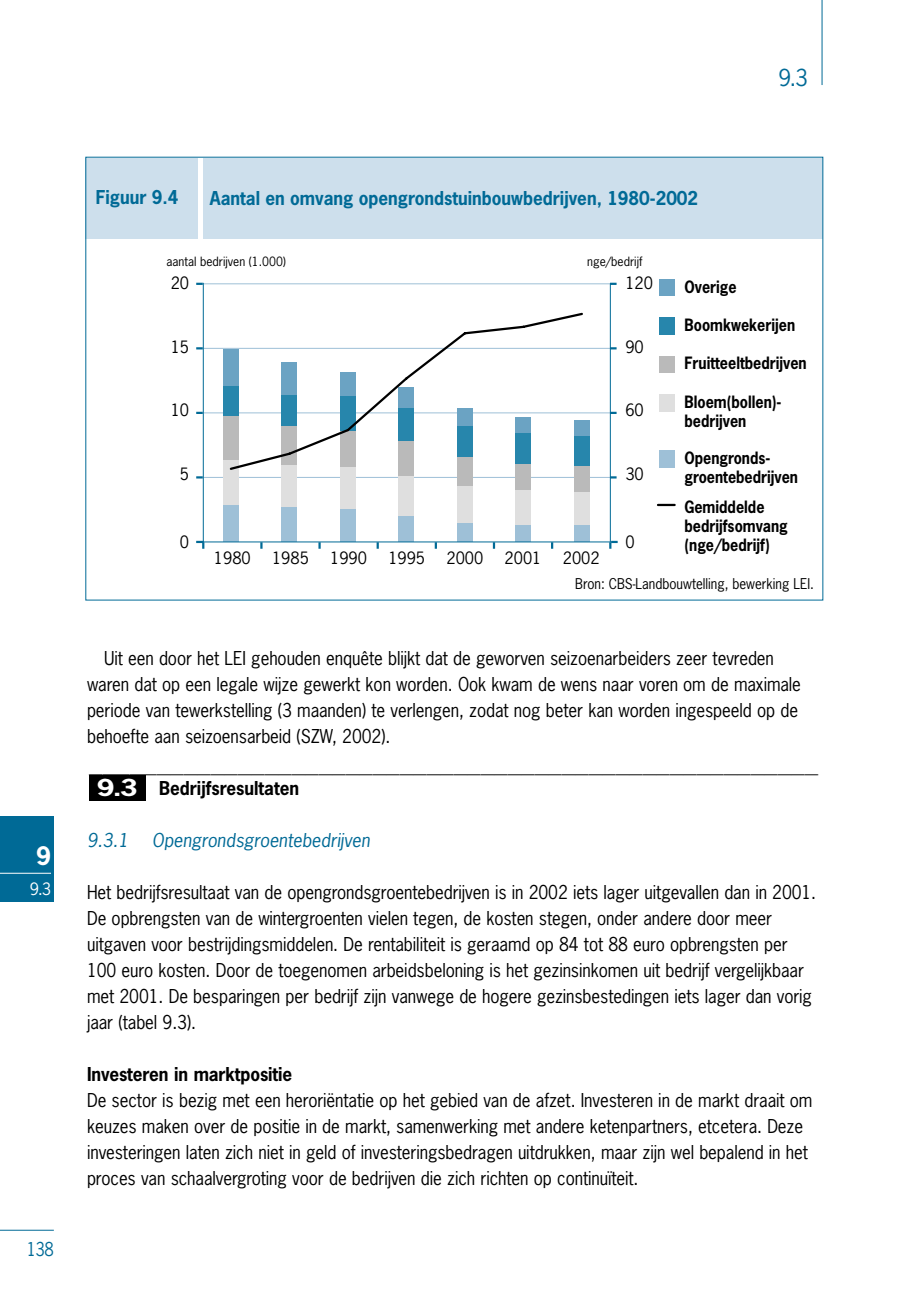
<style>
.page{position:relative;width:906px;height:1314px;background:#fff}
.page>*{position:absolute;margin:0;border:0;box-sizing:border-box;transform-origin:0 0}
.t1{font:700 24px "News Gothic";color:#fff}
.t2{font:700 22px "News Gothic";color:#fff;scale:1.3 1}
.t3{font:22px "News Gothic";color:#006a96}
.t4{font:18px/26px "News Gothic";letter-spacing:-.005em;color:#000;scale:.95 1}
.t5{font:700 18px "News Gothic";color:#006a96;scale:.95 1}
.t6{font:18px "News Gothic";letter-spacing:-.005em;color:#000;scale:1.5 1}
.t7{font:700 18px "News Gothic";letter-spacing:-.005em;color:#000;scale:.95 1}
.t8{font:italic 18px "News Gothic";color:#006a96}
.t9{font:18px "News Gothic";color:#006a96;scale:.9 1}
.t10{font:700 16px/19px "News Gothic";color:#000;scale:.9 1}
.t11{font:16px "News Gothic";color:#000}
.t12{font:16px "News Gothic";color:#fff}
.t13{font:14px "News Gothic";color:#000;scale:.95 1}
.t14{font:12px "News Gothic";color:#000}
</style>
<div class="page">
<div style="left:89px;top:775px;width:57px;height:26px;background:#000"></div>
<hr style="left:822px;top:0;width:1px;height:85px;background:#006a96">
<hr style="left:0;top:1230px;width:54px;height:1px;background:#006a96">
<div style="left:0;top:817px;width:54px;height:85px;background:#006a96"></div>
<hr style="left:0;top:873px;width:51px;height:1px;background:#fff">
<hr style="left:203px;top:477px;width:407px;height:1px;background:#9ec0d7">
<hr style="left:203px;top:412px;width:407px;height:1px;background:#9ec0d7">
<hr style="left:203px;top:348px;width:407px;height:1px;background:#9ec0d7">
<hr style="left:203px;top:283px;width:407px;height:1px;background:#9ec0d7">
<div style="left:86px;top:158px;width:737px;height:80px;background:#cddfec"></div>
<div style="left:198px;top:158px;width:5px;height:80px;background:#fff"></div>
<svg style="left:260px;top:543px;width:3px;height:6px"></svg>
<svg style="left:318px;top:543px;width:3px;height:6px"></svg>
<svg style="left:377px;top:543px;width:2px;height:6px"></svg>
<svg style="left:435px;top:543px;width:2px;height:6px"></svg>
<svg style="left:493px;top:543px;width:2px;height:6px"></svg>
<svg style="left:551px;top:543px;width:2px;height:6px"></svg>
<hr style="left:203px;top:283px;width:1px;height:259px;background:#006a96">
<svg style="left:196px;top:541px;width:8px;height:8px"></svg>
<hr style="left:610px;top:283px;width:1px;height:259px;background:#006a96">
<svg style="left:609px;top:541px;width:9px;height:8px"></svg>
<div style="left:659px;top:279px;width:16px;height:17px;background:#6ba3c3"></div>
<div style="left:659px;top:318px;width:16px;height:17px;background:#2786ac"></div>
<div style="left:659px;top:356px;width:16px;height:17px;background:#bababa"></div>
<div style="left:659px;top:394px;width:16px;height:17px;background:#dfdfdf"></div>
<div style="left:659px;top:451px;width:16px;height:17px;background:#9ec0d7"></div>
<svg style="left:658px;top:504px;width:17px;height:2px"></svg>
<svg style="left:196px;top:476px;width:7px;height:3px"></svg>
<svg style="left:196px;top:412px;width:7px;height:2px"></svg>
<svg style="left:196px;top:347px;width:7px;height:2px"></svg>
<svg style="left:196px;top:283px;width:7px;height:2px"></svg>
<svg style="left:610px;top:476px;width:7px;height:3px"></svg>
<svg style="left:611px;top:412px;width:6px;height:2px"></svg>
<svg style="left:611px;top:347px;width:6px;height:2px"></svg>
<svg style="left:611px;top:283px;width:6px;height:2px"></svg>
<div style="left:223px;top:349px;width:16px;height:37px;background:#6ba3c3"></div>
<div style="left:574px;top:421px;width:16px;height:15px;background:#6ba3c3"></div>
<div style="left:223px;top:386px;width:16px;height:30px;background:#2786ac"></div>
<div style="left:574px;top:436px;width:16px;height:30px;background:#2786ac"></div>
<div style="left:223px;top:416px;width:16px;height:44px;background:#bababa"></div>
<div style="left:399px;top:441px;width:15px;height:36px;background:#bababa"></div>
<div style="left:457px;top:457px;width:16px;height:29px;background:#bababa"></div>
<div style="left:516px;top:464px;width:15px;height:26px;background:#bababa"></div>
<div style="left:574px;top:466px;width:16px;height:26px;background:#bababa"></div>
<div style="left:223px;top:460px;width:16px;height:45px;background:#dfdfdf"></div>
<div style="left:282px;top:466px;width:15px;height:42px;background:#dfdfdf"></div>
<div style="left:340px;top:467px;width:16px;height:43px;background:#dfdfdf"></div>
<div style="left:399px;top:477px;width:15px;height:39px;background:#dfdfdf"></div>
<div style="left:457px;top:486px;width:16px;height:37px;background:#dfdfdf"></div>
<div style="left:516px;top:490px;width:15px;height:35px;background:#dfdfdf"></div>
<div style="left:574px;top:492px;width:16px;height:33px;background:#dfdfdf"></div>
<div style="left:223px;top:505px;width:16px;height:37px;background:#9ec0d7"></div>
<div style="left:282px;top:508px;width:15px;height:34px;background:#9ec0d7"></div>
<div style="left:340px;top:510px;width:16px;height:32px;background:#9ec0d7"></div>
<div style="left:399px;top:516px;width:15px;height:26px;background:#9ec0d7"></div>
<div style="left:457px;top:523px;width:16px;height:19px;background:#9ec0d7"></div>
<div style="left:516px;top:525px;width:15px;height:17px;background:#9ec0d7"></div>
<div style="left:574px;top:525px;width:16px;height:17px;background:#9ec0d7"></div>
<svg style="left:228px;top:312px;width:357px;height:160px"></svg>
<hr style="left:202px;top:542px;width:409px;height:1px;background:#006a96">
<p class="t3" style="left:778px;top:69px;width:31px">9.3</p>
<h1 class="t1" style="left:36px;top:846px;width:16px">9</h1>
<p class="t12" style="left:30px;top:882px;width:23px">9.3</p>
<p class="t9" style="left:27px;top:1242px;width:32px">138</p>
<p class="t5" style="left:96px;top:190px;width:88px">Figuur 9.4</p>
<p class="t5" style="left:210px;top:191px;width:515px">Aantal en omvang opengrondstuinbouwbedrijven, 1980-2002</p>
<p class="t14" style="left:167px;top:257px;width:121px">aantal bedrijven (1.000)</p>
<p class="t14" style="left:587px;top:257px;width:57px">nge/bedrijf</p>
<p class="t11" style="left:171px;top:277px;width:20px">20</p>
<p class="t11" style="left:625px;top:277px;width:29px">120</p>
<p class="t11" style="left:171px;top:340px;width:20px">15</p>
<p class="t11" style="left:625px;top:340px;width:20px">90</p>
<p class="t11" style="left:171px;top:404px;width:20px">10</p>
<p class="t11" style="left:625px;top:404px;width:20px">60</p>
<p class="t11" style="left:180px;top:467px;width:11px">5</p>
<p class="t11" style="left:625px;top:467px;width:20px">30</p>
<p class="t11" style="left:180px;top:536px;width:11px">0</p>
<p class="t11" style="left:625px;top:536px;width:11px">0</p>
<p class="t11" style="left:214px;top:552px;width:38px">1980</p>
<p class="t11" style="left:272px;top:552px;width:38px">1985</p>
<p class="t11" style="left:330px;top:552px;width:38px">1990</p>
<p class="t11" style="left:388px;top:552px;width:38px">1995</p>
<p class="t11" style="left:505px;top:552px;width:38px">2001</p>
<p class="t11" style="left:446px;top:552px;width:38px">2000</p>
<p class="t11" style="left:563px;top:552px;width:38px">2002</p>
<p class="t10" style="left:684px;top:279px;width:60px">Overige</p>
<p class="t10" style="left:684px;top:317px;width:125px">Boomkwekerijen</p>
<p class="t10" style="left:684px;top:355px;width:137px">Fruitteeltbedrijven</p>
<p class="t10" style="left:684px;top:394px;width:109px">Bloem(bollen)- bedrijven</p>
<p class="t10" style="left:684px;top:450px;width:128px">Opengronds&shy;groentebedrijven</p>
<p class="t10" style="left:684px;top:498px;width:116px">Gemiddelde bedrijfsomvang (nge/bedrijf)</p>
<p class="t13" style="left:575px;top:578px;width:253px">Bron: CBS-Landbouwtelling, bewerking LEI.</p>
<p class="t4" style="left:87px;top:647px;width:753px;text-indent:17px">Uit een door het LEI gehouden enquête blijkt dat de geworven seizoenarbeiders zeer tevreden waren dat op een legale wijze gewerkt kon worden. Ook kwam de wens naar voren om de maximale periode van tewerkstelling (3 maanden) te verlengen, zodat nog beter kan worden ingespeeld op de behoefte aan seizoensarbeid (SZW, 2002).</p>
<p class="t6" style="left:89px;top:759px;width:488px">______________________________________________________</p>
<p class="t7" style="left:159px;top:781px;width:149px">Bedrijfsresultaten</p>
<p class="t8" style="left:87px;top:833px;width:43px">9.3.1</p>
<p class="t8" style="left:152px;top:833px;width:219px">Opengrondsgroentebedrijven</p>
<p class="t4" style="left:87px;top:881px;width:769px">Het bedrijfsresultaat van de opengrondsgroentebedrijven is in 2002 iets lager uitgevallen dan in 2001.<br>De opbrengsten van de wintergroenten vielen tegen, de kosten stegen, onder andere door meer uitgaven voor bestrijdingsmiddelen. De rentabiliteit is geraamd op 84 tot 88 euro opbrengsten per 100 euro kosten. Door de toegenomen arbeidsbeloning is het gezinsinkomen uit bedrijf vergelijkbaar met 2001. De besparingen per bedrijf zijn vanwege de hogere gezinsbestedingen iets lager dan vorig jaar (tabel 9.3).</p>
<p class="t7" style="left:87px;top:1067px;width:217px">Investeren in marktpositie</p>
<p class="t4" style="left:87px;top:1089px;width:765px">De sector is bezig met een heroriëntatie op het gebied van de afzet. Investeren in de markt draait om keuzes maken over de positie in de markt, samenwerking met andere ketenpartners, etcetera. Deze investeringen laten zich niet in geld of investeringsbedragen uitdrukken, maar zijn wel bepalend in het proces van schaalvergroting voor de bedrijven die zich richten op continuïteit.</p>
<p class="t2" style="left:97px;top:779px;width:33px">9.3</p>
</div>
